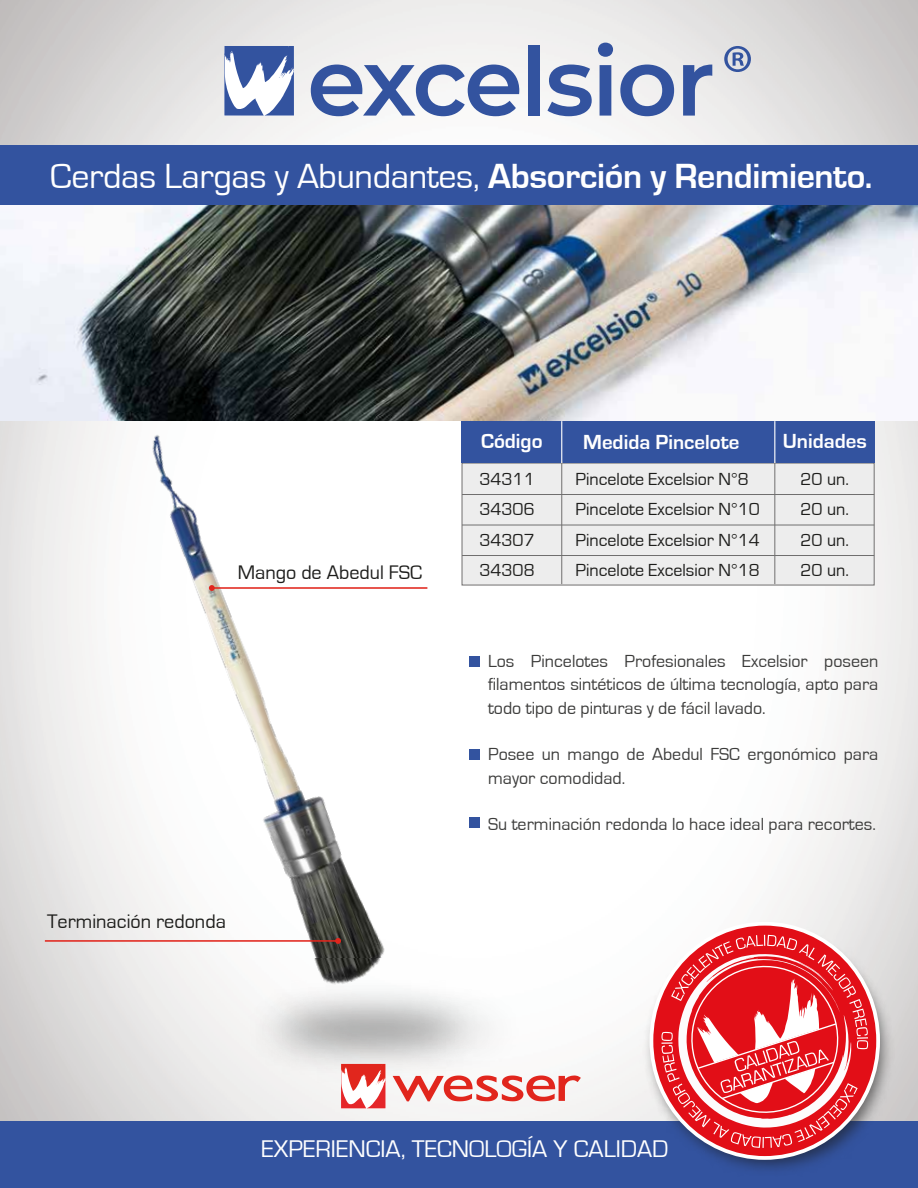
<style>
.page{position:relative;width:918px;height:1188px;background:#fff}
.page>*{position:absolute;margin:0;border:0;box-sizing:border-box;transform-origin:0 0}
.t1{font:36px "Eurostile";letter-spacing:-.01em;color:#fff}
.t2{font:24.9px "Eurostile";color:#fff}
.t3{font:700 21px "Eurostile";color:#fff}
.t4{font:20.25px "Eurostile";color:#1d1d1b}
.t5{font:18px/23.2px "Eurostile";color:#3c3c3b;text-align:justify}
.t6{font:18px/30.2px "Eurostile";color:#1d1d1b;text-align:justify}
.s1{font-weight:700}
</style>
<div class="page">
<img style="left:0;top:0;width:918px;height:1122px">
<img style="left:0;top:421px;width:569px;height:659px">
<div style="left:0;top:145px;width:918px;height:61px;background:#33539f"></div>
<img style="left:0;top:206px;width:918px;height:215px">
<div style="left:0;top:1122px;width:918px;height:66px;background:#33539f"></div>
<hr style="left:212px;top:587px;width:215px;height:2px;background:#e1261d">
<svg style="left:209px;top:585px;width:6px;height:6px"></svg>
<hr style="left:45px;top:940px;width:293px;height:2px;background:#e1261d">
<svg style="left:335px;top:938px;width:6px;height:6px"></svg>
<img style="left:214px;top:959px;width:338px;height:141px">
<svg style="left:341px;top:1064px;width:45px;height:44px"></svg>
<svg style="left:393px;top:1075px;width:188px;height:26px"></svg>
<div style="left:469px;top:749px;width:11px;height:10px;background:#33539f"></div>
<div style="left:469px;top:656px;width:11px;height:10px;background:#33539f"></div>
<div style="left:469px;top:817px;width:11px;height:11px;background:#33539f"></div>
<img style="left:602px;top:883px;width:316px;height:287px">
<svg style="left:651px;top:924px;width:227px;height:234px;fill:#e20e17"></svg>
<svg style="left:661px;top:935px;width:207px;height:213px"></svg>
<svg style="left:724px;top:46px;width:27px;height:26px"></svg>
<svg style="left:311px;top:65px;width:208px;height:51px"></svg>
<div style="left:528px;top:45px;width:12px;height:71px;background:#33539f"></div>
<svg style="left:547px;top:65px;width:45px;height:51px"></svg>
<svg style="left:598px;top:43px;width:15px;height:73px"></svg>
<svg style="left:620px;top:65px;width:54px;height:51px"></svg>
<svg style="left:683px;top:65px;width:29px;height:51px"></svg>
<svg style="left:224px;top:46px;width:70px;height:70px"></svg>
<div style="left:462px;top:463px;width:413px;height:122px;background:#ededed;border:1px solid #716f6f"></div>
<hr style="left:462px;top:555px;width:412px;height:1px;background:#706f6f">
<hr style="left:462px;top:525px;width:412px;height:1px;background:#706f6f">
<hr style="left:462px;top:494px;width:412px;height:1px;background:#706f6f">
<div style="left:461px;top:421px;width:414px;height:42px;background:#33539f"></div>
<hr style="left:561px;top:461px;width:1px;height:123px;background:#706f6f">
<hr style="left:774px;top:461px;width:1px;height:123px;background:#706f6f">
<hr style="left:561px;top:421px;width:1px;height:42px;background:#fff">
<hr style="left:774px;top:421px;width:1px;height:42px;background:#fff">
<h1 class="t1" style="left:50px;top:156px;width:824px">Cerdas Largas y Abundantes, <span class="s1">Absorción y Rendimiento.</span></h1>
<p class="t4" style="left:238px;top:561px;width:186px">Mango de Abedul FSC</p>
<p class="t4" style="left:47px;top:910px;width:180px">Terminación redonda</p>
<p class="t3" style="left:481px;top:430px;width:63px">Código</p>
<p class="t6" style="left:480px;top:464px;width:57px">34311<br>34306<br>34307<br>34308</p>
<p class="t6" style="left:801px;top:464px;width:50px">20 un.<br>20 un.<br>20 un.<br>20 un.</p>
<p class="t3" style="left:583px;top:430px;width:158px">Medida Pincelote</p>
<p class="t3" style="left:783px;top:430px;width:85px">Unidades</p>
<p class="t6" style="left:576px;top:464px;width:186px;text-align:left">Pincelote Excelsior N°8<br>Pincelote Excelsior N°10<br>Pincelote Excelsior N°14<br>Pincelote Excelsior N°18</p>
<p class="t5" style="left:488px;top:650px;width:392px">Los Pincelotes Profesionales Excelsior poseen filamentos sintéticos de última tecnología, apto para todo tipo de pinturas y de fácil lavado.</p>
<p class="t5" style="left:488px;top:743px;width:392px">Posee un mango de Abedul FSC ergonómico para mayor comodidad.</p>
<p class="t5" style="left:488px;top:813px;width:389px">Su terminación redonda lo hace ideal para recortes.</p>
<h2 class="t2" style="left:262px;top:1135px;width:408px">EXPERIENCIA, TECNOLOGÍA Y CALIDAD</h2>
</div>
